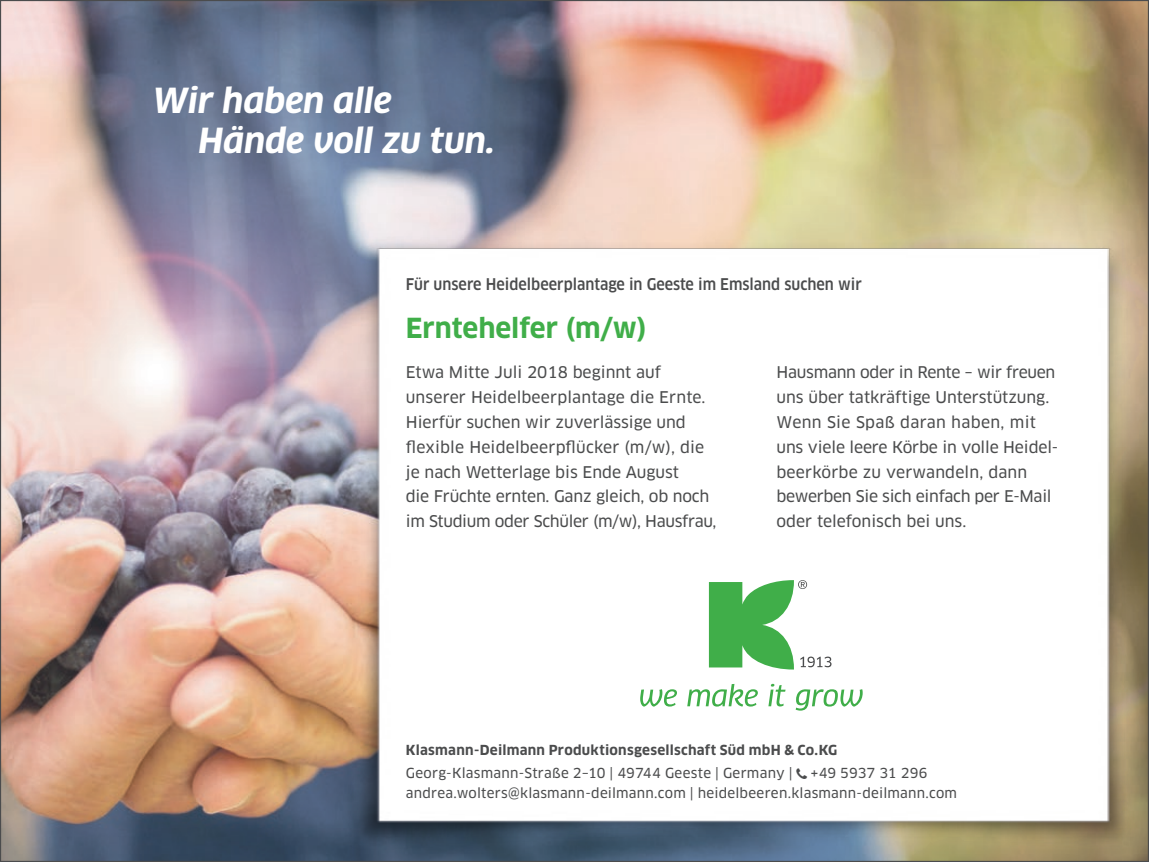
<style>
.page{position:relative;width:1149px;height:862px;background:#fff}
.page>*{position:absolute;margin:0;border:0;box-sizing:border-box;transform-origin:0 0}
.t1{font:italic 700 33.75px/40.5px "Clan Pro";color:#fff}
.t2{font:700 27px "Clan Pro";color:#40ae49}
.t3{font:15.75px/24.8px "Clan Pro News";color:#4b4c4d}
.t4{font:500 15.75px "Clan Pro Narr";color:#4b4c4d}
.t5{font:13.5px/20.2px "Clan Pro News";letter-spacing:.015em;color:#4b4c4d}
.t6{font:700 13.5px "Clan Pro";letter-spacing:.02em;color:#4b4c4d}
</style>
<div class="page">
<img style="left:2px;top:2px;width:1144px;height:857px">
<img style="left:331px;top:200px;width:815px;height:659px">
<svg style="left:640px;top:683px;width:222px;height:27px"></svg>
<svg style="left:708px;top:579px;width:123px;height:90px"></svg>
<svg style="left:796px;top:768px;width:11px;height:10px"></svg>
<h1 class="t1" style="left:198px;top:80px;width:298px;text-indent:-45px">Wir haben alle<br>Hände voll zu tun.</h1>
<p class="t4" style="left:405px;top:275px;width:457px">Für unsere Heidelbeerplantage in Geeste im Emsland suchen wir</p>
<h2 class="t2" style="left:405px;top:312px;width:242px">Erntehelfer (m/w)</h2>
<p class="t3" style="left:405px;top:360px;width:312px">Etwa Mitte Juli 2018 beginnt auf unserer Heidelbeerplantage die Ernte.<br>Hierfür suchen wir zuverlässige und flexible Heidelbeerpflücker (m/w), die je nach Wetterlage bis Ende August<br>die Früchte ernten. Ganz gleich, ob noch im Studium oder Schüler (m/w), Hausfrau,</p>
<p class="t3" style="left:776px;top:360px;width:283px">Hausmann oder in Rente – wir freuen uns über tatkräftige Unterstützung.<br>Wenn Sie Spaß daran haben, mit uns viele leere Körbe in volle Heidel&shy;beerkörbe zu verwandeln, dann bewerben Sie sich einfach per E-Mail oder telefonisch bei uns.</p>
<p class="t6" style="left:405px;top:741px;width:433px">Klasmann-Deilmann Produktionsgesellschaft Süd mbH &amp; Co.KG</p>
<p class="t5" style="left:405px;top:762px;width:388px">Georg-Klasmann-Straße 2–10 | 49744 Geeste | Germany |</p>
<p class="t5" style="left:405px;top:762px;width:552px;text-indent:404px">+49 5937 31 296 andrea.wolters@klasmann-deilmann.com | heidelbeeren.klasmann-deilmann.com</p>
</div>
